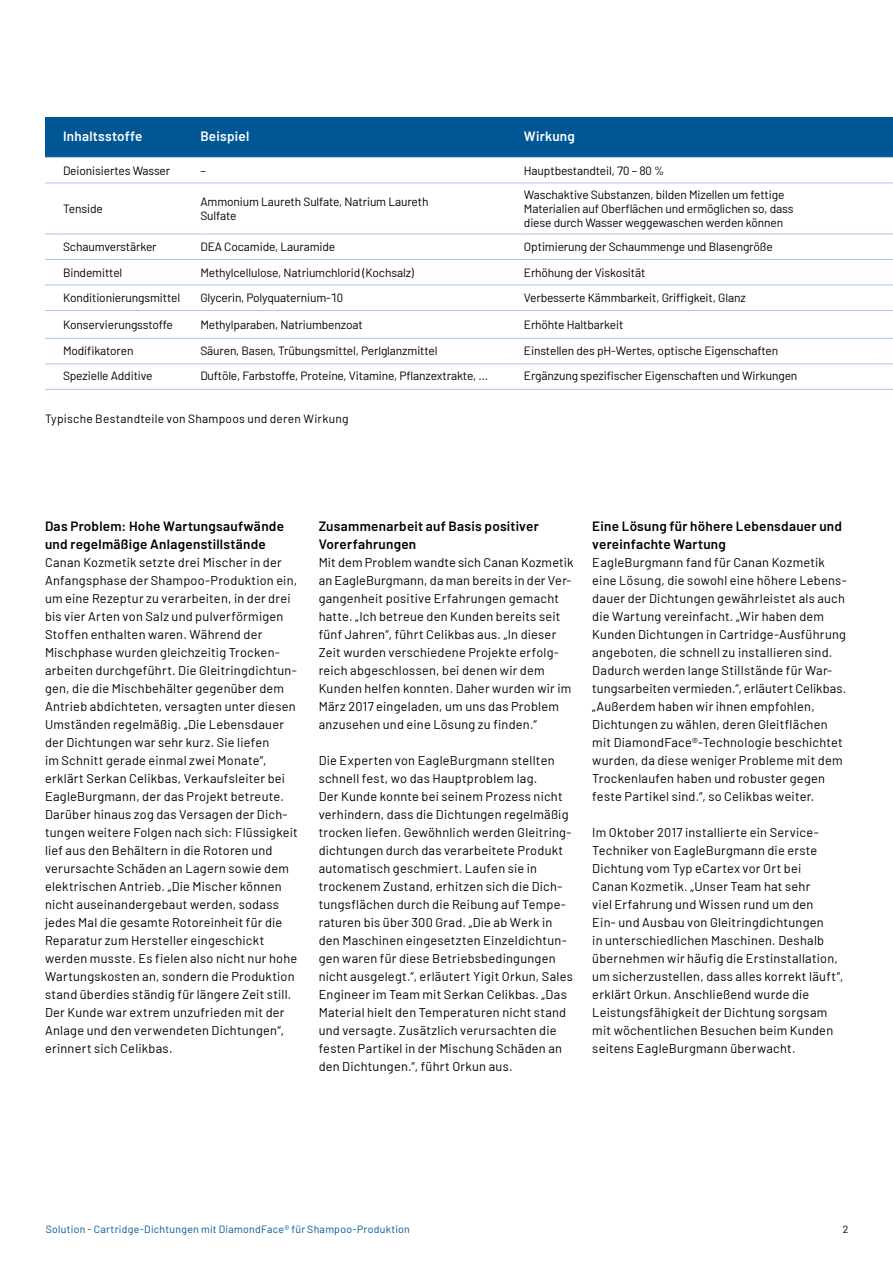
<style>
.page{position:relative;width:893px;height:1263px;background:#fff}
.page>*{position:absolute;margin:0;border:0;box-sizing:border-box;transform-origin:0 0}
.t1{font:600 13.5px/18px "Barlow";letter-spacing:.02em;color:#000}
.t2{font:600 13.5px "Barlow";letter-spacing:.02em;color:#fff}
.t3{font:12.75px/18px "Barlow";letter-spacing:.02em;color:#000}
.t4{font:12px/14.4px "Barlow";letter-spacing:-.01em;color:#000}
.t5{font:12px "Barlow";letter-spacing:.02em;color:#000}
.t6{font:10.5px "Barlow";letter-spacing:.025em;color:#005594}
.t7{font:10.5px "Barlow";color:#000}
</style>
<div class="page">
<svg style="left:45px;top:182px;width:848px;height:207px"></svg>
<hr style="left:524px;top:338px;width:369px;height:1px;background:#a8c6e6">
<svg style="left:45px;top:363px;width:18px;height:1px"></svg>
<hr style="left:63px;top:363px;width:137px;height:1px;background:#a8c6e6">
<hr style="left:200px;top:363px;width:324px;height:1px;background:#a8c6e6">
<hr style="left:524px;top:363px;width:369px;height:1px;background:#a8c6e6">
<svg style="left:45px;top:389px;width:18px;height:1px"></svg>
<hr style="left:63px;top:389px;width:137px;height:1px;background:#a8c6e6">
<hr style="left:200px;top:389px;width:324px;height:1px;background:#a8c6e6">
<hr style="left:524px;top:389px;width:369px;height:1px;background:#a8c6e6">
<div style="left:45px;top:117px;width:848px;height:41px;background:#005795"></div>
<hr style="left:63px;top:157px;width:137px;height:1px;background:#a8c6e6">
<hr style="left:200px;top:157px;width:324px;height:1px;background:#a8c6e6">
<svg style="left:45px;top:183px;width:18px;height:1px"></svg>
<hr style="left:63px;top:183px;width:137px;height:1px;background:#a8c6e6">
<hr style="left:200px;top:183px;width:324px;height:1px;background:#a8c6e6">
<hr style="left:524px;top:157px;width:369px;height:1px;background:#a8c6e6">
<svg style="left:45px;top:234px;width:18px;height:1px"></svg>
<hr style="left:63px;top:234px;width:137px;height:1px;background:#a8c6e6">
<hr style="left:200px;top:234px;width:324px;height:1px;background:#a8c6e6">
<hr style="left:524px;top:183px;width:369px;height:1px;background:#a8c6e6">
<svg style="left:45px;top:259px;width:18px;height:1px"></svg>
<hr style="left:63px;top:259px;width:137px;height:1px;background:#a8c6e6">
<hr style="left:200px;top:259px;width:324px;height:1px;background:#a8c6e6">
<hr style="left:524px;top:234px;width:369px;height:1px;background:#a8c6e6">
<svg style="left:45px;top:285px;width:18px;height:1px"></svg>
<hr style="left:63px;top:285px;width:137px;height:1px;background:#a8c6e6">
<hr style="left:200px;top:285px;width:324px;height:1px;background:#a8c6e6">
<hr style="left:524px;top:259px;width:369px;height:1px;background:#a8c6e6">
<svg style="left:45px;top:310px;width:18px;height:1px"></svg>
<hr style="left:63px;top:310px;width:137px;height:1px;background:#a8c6e6">
<hr style="left:200px;top:310px;width:324px;height:1px;background:#a8c6e6">
<hr style="left:524px;top:285px;width:369px;height:1px;background:#a8c6e6">
<svg style="left:45px;top:338px;width:18px;height:1px"></svg>
<hr style="left:63px;top:338px;width:137px;height:1px;background:#a8c6e6">
<hr style="left:200px;top:338px;width:324px;height:1px;background:#a8c6e6">
<hr style="left:524px;top:310px;width:369px;height:1px;background:#a8c6e6">
<p class="t2" style="left:63px;top:126px;width:81px">Inhaltsstoffe</p>
<p class="t2" style="left:200px;top:126px;width:50px">Beispiel</p>
<p class="t2" style="left:524px;top:126px;width:53px">Wirkung</p>
<p class="t4" style="left:63px;top:162px;width:109px">Deionisiertes Wasser</p>
<p class="t4" style="left:200px;top:162px;width:7px">–</p>
<p class="t4" style="left:524px;top:162px;width:142px">Hauptbestandteil, 70 – 80 %</p>
<p class="t4" style="left:63px;top:200px;width:41px">Tenside</p>
<p class="t4" style="left:200px;top:193px;width:230px">Ammonium Laureth Sulfate, Natrium Laureth<br>Sulfate</p>
<p class="t4" style="left:524px;top:186px;width:271px">Waschaktive Substanzen, bilden Mizellen um fettige<br>Materialien auf Oberflächen und ermöglichen so, dass diese durch Wasser weggewaschen werden können</p>
<p class="t4" style="left:63px;top:239px;width:95px">Schaumverstärker</p>
<p class="t4" style="left:200px;top:239px;width:136px">DEA Cocamide, Lauramide</p>
<p class="t4" style="left:524px;top:239px;width:250px">Optimierung der Schaummenge und Blasengröße</p>
<p class="t4" style="left:63px;top:264px;width:61px">Bindemittel</p>
<p class="t4" style="left:200px;top:264px;width:215px">Methylcellulose, Natriumchlorid (Kochsalz)</p>
<p class="t4" style="left:524px;top:264px;width:123px">Erhöhung der Viskosität</p>
<p class="t4" style="left:63px;top:290px;width:119px">Konditionierungsmittel</p>
<p class="t4" style="left:200px;top:290px;width:144px">Glycerin, Polyquaternium-10</p>
<p class="t4" style="left:524px;top:290px;width:223px">Verbesserte Kämmbarkeit, Griffigkeit, Glanz</p>
<p class="t4" style="left:63px;top:316px;width:111px">Konservierungsstoffe</p>
<p class="t4" style="left:200px;top:316px;width:164px">Methylparaben, Natriumbenzoat</p>
<p class="t4" style="left:524px;top:316px;width:101px">Erhöhte Haltbarkeit</p>
<p class="t4" style="left:63px;top:342px;width:72px">Modifikatoren</p>
<p class="t4" style="left:200px;top:342px;width:239px">Säuren, Basen, Trübungsmittel, Perlglanzmittel</p>
<p class="t4" style="left:524px;top:342px;width:256px">Einstellen des pH-Wertes, optische Eigenschaften</p>
<p class="t4" style="left:63px;top:368px;width:91px">Spezielle Additive</p>
<p class="t4" style="left:200px;top:368px;width:289px">Duftöle, Farbstoffe, Proteine, Vitamine, Pflanzextrakte, …</p>
<p class="t4" style="left:524px;top:368px;width:275px">Ergänzung spezifischer Eigenschaften und Wirkungen</p>
<p class="t5" style="left:45px;top:410px;width:305px">Typische Bestandteile von Shampoos und deren Wirkung</p>
<p class="t1" style="left:45px;top:516px;width:241px">Das Problem: Hohe Wartungsaufwände und regelmäßige Anlagenstillstände</p>
<p class="t3" style="left:45px;top:552px;width:254px">Canan Kozmetik setzte drei Mischer in der Anfangsphase der Shampoo-Produktion ein, um eine Rezeptur zu verarbeiten, in der drei bis vier Arten von Salz und pulverförmigen Stoffen enthalten waren. Während der Mischphase wurden gleichzeitig Trocken&shy;arbeiten durchgeführt. Die Gleitringdichtun&shy;gen, die die Mischbehälter gegenüber dem Antrieb abdichteten, versagten unter diesen Umständen regelmäßig. „Die Lebensdauer der Dichtungen war sehr kurz. Sie liefen<br>im Schnitt gerade einmal zwei Monate“, erklärt Serkan Celikbas, Verkaufsleiter bei EagleBurgmann, der das Projekt betreute.<br>Darüber hinaus zog das Versagen der Dich&shy;tungen weitere Folgen nach sich: Flüssigkeit lief aus den Behältern in die Rotoren und verursachte Schäden an Lagern sowie dem elektrischen Antrieb. „Die Mischer können nicht auseinandergebaut werden, sodass jedes Mal die gesamte Rotoreinheit für die Reparatur zum Hersteller eingeschickt werden musste. Es fielen also nicht nur hohe Wartungskosten an, sondern die Produktion stand überdies ständig für längere Zeit still.<br>Der Kunde war extrem unzufrieden mit der Anlage und den verwendeten Dichtungen“, erinnert sich Celikbas.</p>
<p class="t1" style="left:319px;top:516px;width:222px">Zusammenarbeit auf Basis positiver<br>Vorerfahrungen</p>
<p class="t3" style="left:319px;top:552px;width:256px">Mit dem Problem wandte sich Canan Kozmetik an EagleBurgmann, da man bereits in der Ver&shy;gangenheit positive Erfahrungen gemacht hatte. „Ich betreue den Kunden bereits seit fünf Jahren“, führt Celikbas aus. „In dieser Zeit wurden verschiedene Projekte erfolg&shy;reich abgeschlossen, bei denen wir dem Kunden helfen konnten. Daher wurden wir im März 2017 eingeladen, um uns das Problem anzusehen und eine Lösung zu finden.“</p>
<p class="t3" style="left:319px;top:750px;width:256px">Die Experten von EagleBurgmann stellten schnell fest, wo das Hauptproblem lag.<br>Der Kunde konnte bei seinem Prozess nicht verhindern, dass die Dichtungen regelmäßig trocken liefen. Gewöhnlich werden Gleitring&shy;dichtungen durch das verarbeitete Produkt automatisch geschmiert. Laufen sie in trockenem Zustand, erhitzen sich die Dich&shy;tungsflächen durch die Reibung auf Tempe&shy;raturen bis über 300 Grad. „Die ab Werk in den Maschinen eingesetzten Einzeldichtun&shy;gen waren für diese Betriebsbedingungen nicht ausgelegt.“, erläutert Yigit Orkun, Sales Engineer im Team mit Serkan Celikbas. „Das Material hielt den Temperaturen nicht stand und versagte. Zusätzlich verursachten die festen Partikel in der Mischung Schäden an den Dichtungen.“, führt Orkun aus.</p>
<p class="t1" style="left:592px;top:516px;width:251px">Eine Lösung für höhere Lebensdauer und vereinfachte Wartung</p>
<p class="t3" style="left:592px;top:552px;width:256px">EagleBurgmann fand für Canan Kozmetik eine Lösung, die sowohl eine höhere Lebens&shy;dauer der Dichtungen gewährleistet als auch die Wartung vereinfacht. „Wir haben dem Kunden Dichtungen in Cartridge-Ausführung angeboten, die schnell zu installieren sind.<br>Dadurch werden lange Stillstände für War&shy;tungsarbeiten vermieden.“, erläutert Celikbas. „Außerdem haben wir ihnen empfohlen, Dichtungen zu wählen, deren Gleitflächen mit DiamondFace®-Technologie beschichtet wurden, da diese weniger Probleme mit dem Trockenlaufen haben und robuster gegen feste Partikel sind.“, so Celikbas weiter.</p>
<p class="t3" style="left:592px;top:822px;width:253px">Im Oktober 2017 installierte ein Service-Techniker von EagleBurgmann die erste Dichtung vom Typ eCartex vor Ort bei<br>Canan Kozmetik. „Unser Team hat sehr<br>viel Erfahrung und Wissen rund um den<br>Ein- und Ausbau von Gleitringdichtungen<br>in unterschiedlichen Maschinen. Deshalb übernehmen wir häufig die Erstinstallation, um sicherzustellen, dass alles korrekt läuft“, erklärt Orkun. Anschließend wurde die Leistungsfähigkeit der Dichtung sorgsam mit wöchentlichen Besuchen beim Kunden seitens EagleBurgmann überwacht.</p>
<p class="t6" style="left:46px;top:1222px;width:366px">Solution - Cartridge-Dichtungen mit DiamondFace® für Shampoo-Produktion</p>
<p class="t7" style="left:843px;top:1222px;width:7px">2</p>
</div>
